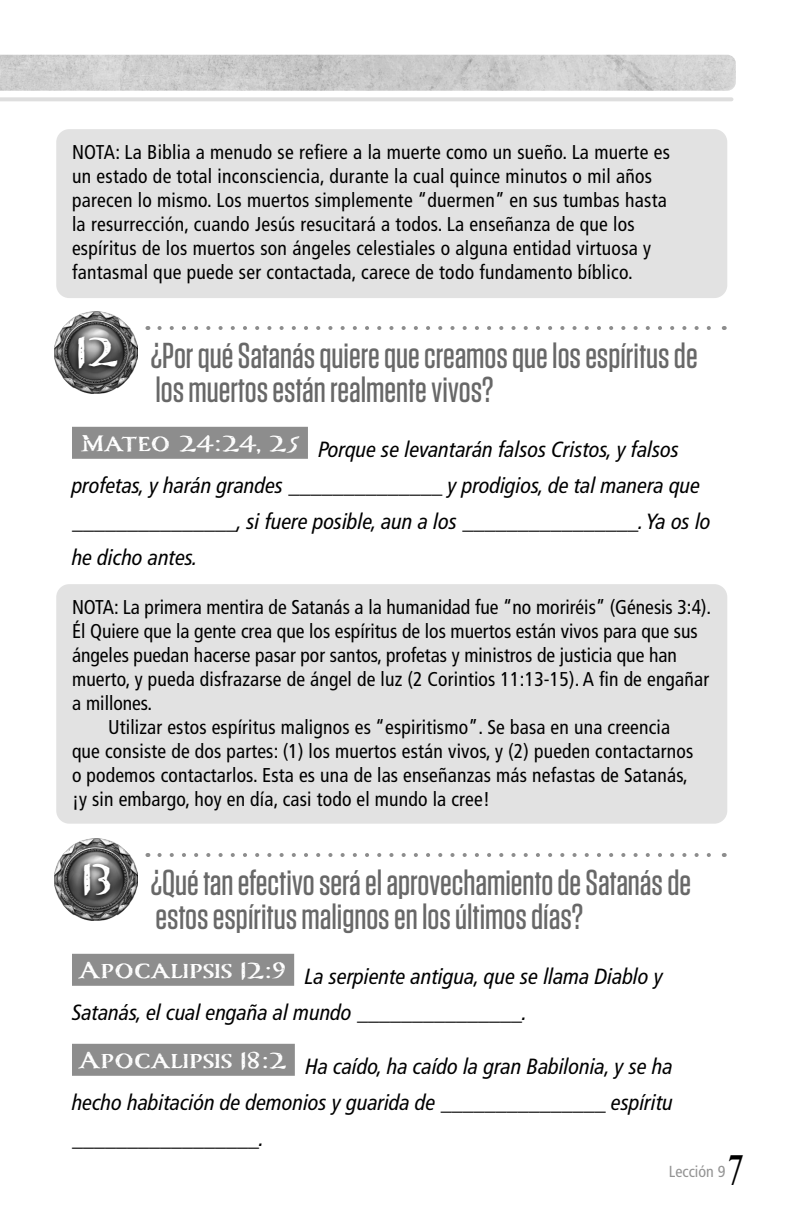
<style>
.page{position:relative;width:792px;height:1224px;background:#fff}
.page>*{position:absolute;margin:0;border:0;box-sizing:border-box;transform-origin:0 0}
.Compass_Numbers{font:700 50px "Carta Marina";color:#fff}
.t1{font:44px "Desire Pro";color:#000}
.Questions_1{font:500 36px/34px "Tungsten";color:#686868}
.Scripture_with_blanks{font:italic condensed 22px/36px "Frutiger LT Pro";color:#000}
.NOTE{font:condensed 20px/24px "Frutiger LT Pro";letter-spacing:.01em;color:#000}
.t2{font:condensed 16px "Frutiger LT Pro";color:#949494}
</style>
<div class="page">
<img style="left:0;top:55px;width:736px;height:36px">
<hr style="left:0;top:97px;width:732px;height:4px;background:#dedede">
<div style="left:72px;top:427px;width:236px;height:32px;background:#8d8d8d"></div>
<div style="left:72px;top:954px;width:222px;height:32px;background:#8d8d8d"></div>
<div style="left:72px;top:1044px;width:223px;height:32px;background:#8d8d8d"></div>
<img style="left:54px;top:312px;width:83px;height:82px">
<div style="left:71px;top:333px;width:52px;height:43px;background:#000;opacity:.75"></div>
<img style="left:54px;top:839px;width:83px;height:82px">
<div style="left:77px;top:860px;width:38px;height:43px;background:#000;opacity:.75"></div>
<div style="left:56px;top:129px;width:671px;height:169px;background:#e2e2e2;border-radius:13px"></div>
<svg style="left:159px;top:326px;width:552px;height:4px"></svg>
<div style="left:56px;top:584px;width:671px;height:240px;background:#e2e2e2;border-radius:13px"></div>
<svg style="left:159px;top:853px;width:552px;height:4px"></svg>
<p class="NOTE" style="left:72px;top:140px;width:599px">NOTA: La Biblia a menudo se refiere a la muerte como un sueño. La muerte es un estado de total inconsciencia, durante la cual quince minutos o mil años parecen lo mismo. Los muertos simplemente “duermen” en sus tumbas hasta la resurrección, cuando Jesús resucitará a todos. La enseñanza de que los espíritus de los muertos son ángeles celestiales o alguna entidad virtuosa y fantasmal que puede ser contactada, carece de todo fundamento bíblico.</p>
<p class="Compass_Numbers" style="left:77px;top:321px;width:43px">12</p>
<p class="Questions_1" style="left:151px;top:339px;width:548px">¿Por qué Satanás quiere que creamos que los espíritus de los muertos están realmente vivos?</p>
<p class="Scripture_with_blanks" style="left:72px;top:431px;width:640px;text-indent:8px"><sup>Mateo</sup> <sup>24:24,</sup> <sup>25</sup> Porque se levantarán falsos Cristos, y falsos profetas, y harán grandes ______________ y prodigios, de tal manera que _______________, si fuere posible, aun a los ________________. Ya os lo he dicho antes.</p>
<p class="NOTE" style="left:72px;top:595px;width:641px">NOTA: La primera mentira de Satanás a la humanidad fue “no moriréis” (Génesis 3:4).<br>Él Quiere que la gente crea que los espíritus de los muertos están vivos para que sus ángeles puedan hacerse pasar por santos, profetas y ministros de justicia que han muerto, y pueda disfrazarse de ángel de luz (2 Corintios 11:13-15). A fin de engañar a millones.</p>
<p class="NOTE" style="left:72px;top:715px;width:623px;text-indent:36px">Utilizar estos espíritus malignos es “espiritismo”. Se basa en una creencia que consiste de dos partes: (1) los muertos están vivos, y (2) pueden contactarnos o podemos contactarlos. Esta es una de las enseñanzas más nefastas de Satanás, ¡y sin embargo, hoy en día, casi todo el mundo la cree!</p>
<p class="Compass_Numbers" style="left:82px;top:847px;width:32px">13</p>
<p class="Questions_1" style="left:151px;top:866px;width:542px">¿Qué tan efectivo será el aprovechamiento de Satanás de estos espíritus malignos en los últimos días?</p>
<p class="Scripture_with_blanks" style="left:72px;top:958px;width:593px"><sup>Apocalipsis</sup> <sup>12:9</sup> La serpiente antigua, que se llama Diablo y<br>Satanás, el cual engaña al mundo _______________.</p>
<p class="Scripture_with_blanks" style="left:72px;top:1048px;width:603px;text-align:justify"><sup>Apocalipsis</sup> <sup>18:2</sup> Ha caído, ha caído la gran Babilonia, y se ha hecho habitación de demonios y guarida de _______________ espíritu _________________.</p>
<p class="t2" style="left:669px;top:1162px;width:58px">Lección 9</p>
<h2 class="t1" style="left:729px;top:1144px;width:15px">7</h2>
</div>
